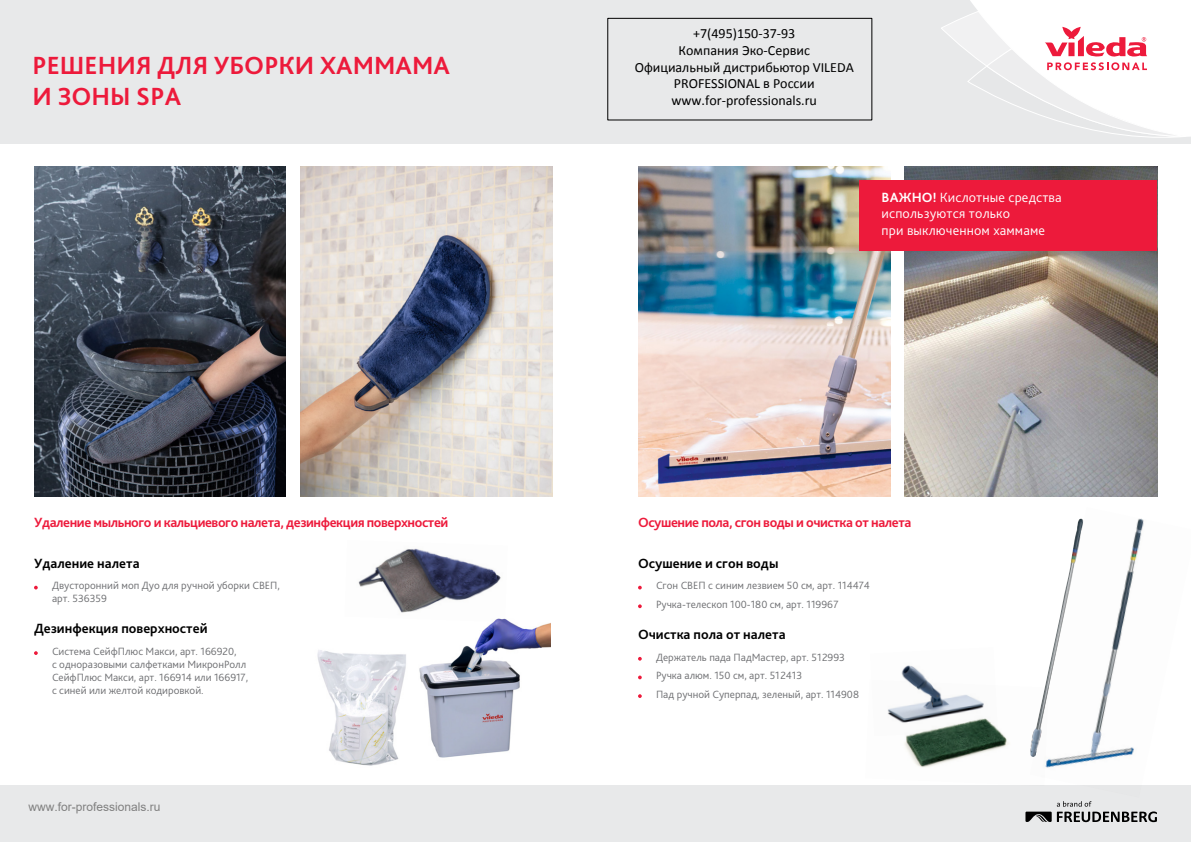
<style>
.page{position:relative;width:1191px;height:842px;background:#fff}
.page>*{position:absolute;margin:0;border:0;box-sizing:border-box;transform-origin:0 0}
.t1{font:700 26px/31px "Bliss Pro";color:#ed1a3b}
.t2{font:14px/16.8px "Calibri";color:#000;text-align:center}
.t3{font:700 14px "Bliss Pro";letter-spacing:-.03em;color:#ed1a3b}
.t4{font:700 14px "Bliss Pro";color:#000}
.t5{font:300 14px/16.8px "Bliss Pro";letter-spacing:.01em;color:#fff}
.t6{font:12px "Arial";color:#808080}
.t7{font:300 11px/13px "Bliss Pro";color:#6d6e71}
.s1{font-weight:700}
</style>
<div class="page">
<div style="left:0;top:0;width:1191px;height:144px;background:#e8e9ea"></div>
<svg style="left:941px;top:0;width:250px;height:138px"></svg>
<div style="left:0;top:785px;width:1191px;height:57px;background:#e8e9ea"></div>
<img style="left:358px;top:548px;width:143px;height:65px">
<img style="left:419px;top:607px;width:131px;height:151px">
<img style="left:317px;top:650px;width:89px;height:116px">
<img style="left:300px;top:167px;width:253px;height:330px">
<img style="left:904px;top:167px;width:253px;height:330px">
<img style="left:34px;top:167px;width:252px;height:330px">
<img style="left:638px;top:167px;width:252px;height:330px">
<svg style="left:34px;top:586px;width:4px;height:3px"></svg>
<svg style="left:34px;top:651px;width:4px;height:4px"></svg>
<svg style="left:638px;top:586px;width:4px;height:3px"></svg>
<svg style="left:638px;top:604px;width:4px;height:4px"></svg>
<svg style="left:638px;top:657px;width:4px;height:4px"></svg>
<svg style="left:638px;top:675px;width:4px;height:4px"></svg>
<svg style="left:638px;top:694px;width:4px;height:4px"></svg>
<div style="left:859px;top:180px;width:298px;height:71px;background:#ed1a3b"></div>
<img style="left:1048px;top:518px;width:96px;height:250px">
<img style="left:1046px;top:519px;width:37px;height:238px">
<svg style="left:1025px;top:801px;width:132px;height:21px"></svg>
<img style="left:904px;top:680px;width:144px;height:88px">
<img style="left:887px;top:665px;width:110px;height:71px">
<div style="left:607px;top:18px;width:265px;height:102px;border:1px solid #000"></div>
<h1 class="t1" style="left:33px;top:49px;width:419px">РЕШЕНИЯ ДЛЯ УБОРКИ ХАММАМА<br>И ЗОНЫ SPA</h1>
<p class="t3" style="left:34px;top:514px;width:416px">Удаление мыльного и кальциевого налета, дезинфекция поверхностей</p>
<p class="t4" style="left:34px;top:555px;width:107px">Удаление налета</p>
<p class="t7" style="left:52px;top:579px;width:229px">Двусторонний моп Дуо для ручной уборки СВЕП, арт. 536359</p>
<p class="t4" style="left:34px;top:620px;width:175px">Дезинфекция поверхностей</p>
<p class="t7" style="left:52px;top:644px;width:198px">Система СейфПлюс Макси, арт. 166920,<br>с одноразовыми салфетками МикронРолл СейфПлюс Макси, арт. 166914 или 166917, с синей или желтой кодировкой.</p>
<p class="t6" style="left:28px;top:799px;width:134px">www.for-professionals.ru</p>
<p class="t2" style="left:635px;top:25px;width:220px">+7)495(150-37-93<br>Компания Эко-Сервис<br>Официальный дистрибьютор VILEDA<br>PROFESSIONAL в России www.for-professionals r u.</p>
<p class="t5" style="left:881px;top:188px;width:182px"><span class="s1">ВАЖНО!</span> Кислотные средства используются только<br>при выключенном хаммаме</p>
<p class="t3" style="left:638px;top:514px;width:275px">Осушение пола, сгон воды и очистка от налета</p>
<p class="t4" style="left:638px;top:555px;width:142px">Осушение и сгон воды</p>
<p class="t7" style="left:656px;top:576px;width:215px;line-height:18.7px">Сгон СВЕП с синим лезвием 50 см, арт. 114474<br>Ручка-телескоп 100-180 см, арт. 119967</p>
<p class="t4" style="left:638px;top:626px;width:149px">Очистка пола от налета</p>
<p class="t7" style="left:656px;top:647px;width:204px;line-height:18.7px">Держатель пада ПадМастер, арт. 512993<br>Ручка алюм. 150 см, арт. 512413<br>Пад ручной Суперпад, зеленый, арт. 114908</p>
</div>
